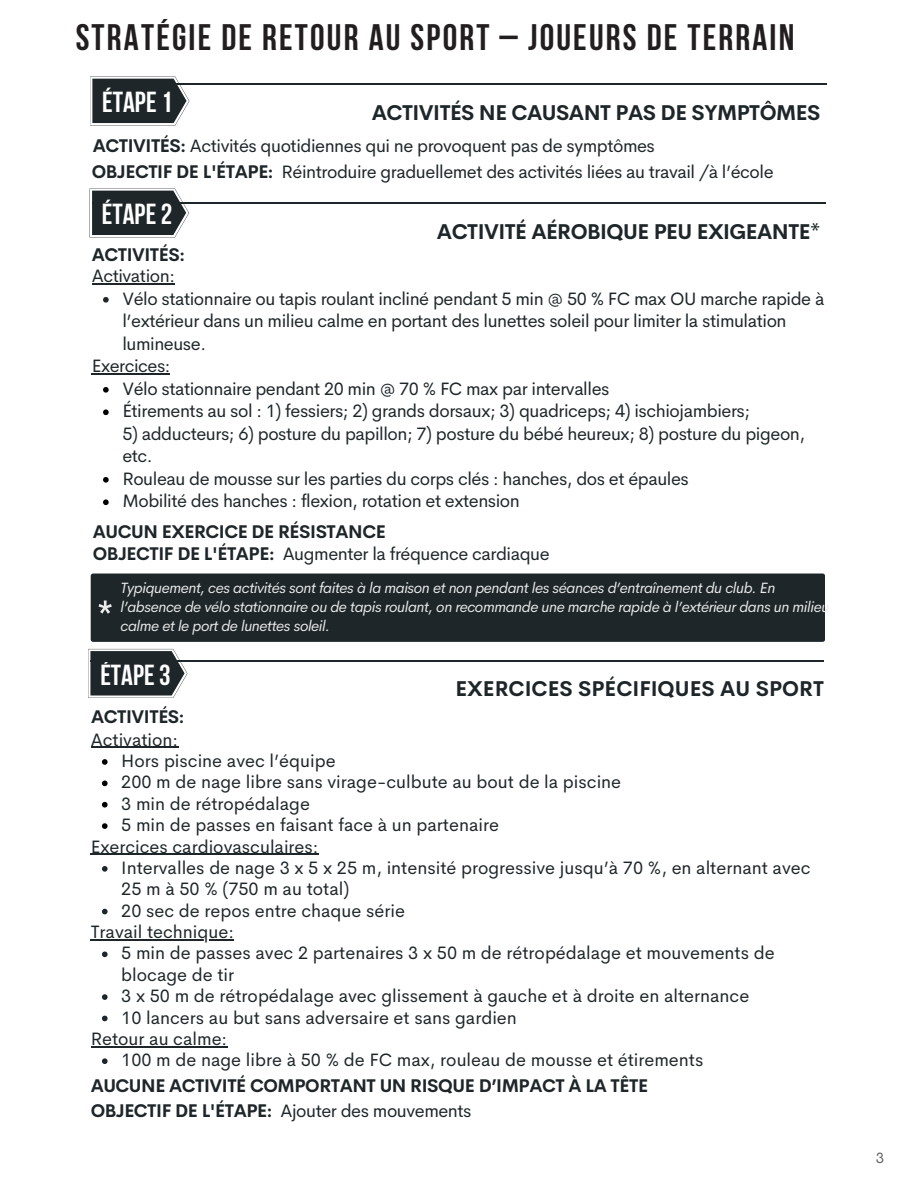
<style>
.page{position:relative;width:918px;height:1188px;background:#fff}
.page>*{position:absolute;margin:0;border:0;box-sizing:border-box;transform-origin:0 0}
.t1{font:700 36.75px "Bebas Neue";letter-spacing:.06em;color:#221e1f}
.t2{font:700 28.95px "Bebas Neue";color:#fff}
.t3{font:700 21px "Cerebri Sans";letter-spacing:-.025em;color:#1e2629}
.t4{font:700 21px "Cerebri Sans";color:#1e2629}
.t5{font:18px/22.5px "Cerebri Sans";letter-spacing:-.025em;color:#1e2629}
.t6{font:18px/21.3px "Cerebri Sans";color:#1e2629}
.t7{font:700 18px "Cerebri Sans";letter-spacing:-.025em;color:#1e2629}
.t8{font:italic 15px/19.2px "Cerebri Sans";letter-spacing:-.025em;color:#ebebeb}
.t9{font:15px "Cerebri Sans";color:#221e1f}
.s1{font-weight:700}
</style>
<div class="page">
<hr style="left:92px;top:203px;width:734px;height:1px;background:#1e2629">
<svg style="left:90px;top:188px;width:99px;height:50px"></svg>
<hr style="left:92px;top:283px;width:83px;height:2px;background:#1e2629">
<svg style="left:103px;top:297px;width:6px;height:6px"></svg>
<hr style="left:92px;top:373px;width:78px;height:2px;background:#1e2629">
<svg style="left:103px;top:387px;width:6px;height:6px"></svg>
<svg style="left:103px;top:409px;width:6px;height:6px"></svg>
<svg style="left:103px;top:477px;width:6px;height:6px"></svg>
<svg style="left:103px;top:499px;width:6px;height:6px"></svg>
<svg style="left:90px;top:76px;width:99px;height:50px;background:#495052"></svg>
<div style="left:91px;top:574px;width:734px;height:68px;background:#1e2629;border-radius:2px"></div>
<svg style="left:99px;top:601px;width:13px;height:13px"></svg>
<hr style="left:91px;top:747px;width:87px;height:1px;background:#1e2629">
<svg style="left:102px;top:759px;width:6px;height:6px"></svg>
<svg style="left:102px;top:781px;width:6px;height:5px"></svg>
<svg style="left:102px;top:802px;width:6px;height:6px"></svg>
<svg style="left:102px;top:823px;width:6px;height:6px"></svg>
<hr style="left:91px;top:854px;width:228px;height:1px;background:#1e2629">
<svg style="left:102px;top:866px;width:6px;height:6px"></svg>
<svg style="left:102px;top:909px;width:6px;height:5px"></svg>
<hr style="left:91px;top:939px;width:143px;height:1px;background:#1e2629">
<svg style="left:102px;top:952px;width:6px;height:5px"></svg>
<svg style="left:102px;top:994px;width:6px;height:6px"></svg>
<svg style="left:102px;top:1016px;width:6px;height:5px"></svg>
<hr style="left:91px;top:1046px;width:136px;height:1px;background:#1e2629">
<svg style="left:102px;top:1058px;width:6px;height:6px"></svg>
<svg style="left:88px;top:649px;width:99px;height:49px;background:#464d4f"></svg>
<hr style="left:91px;top:661px;width:733px;height:1px;background:#1e2629">
<hr style="left:93px;top:83px;width:733px;height:1px;background:#1e2629">
<h5 class="t1" style="left:76px;top:22px;width:720px">STRATÉGIE DE RETOUR AU SPORT – JOUEURS DE TERRAIN</h5>
<p class="t2" style="left:102px;top:91px;width:72px">ÉTAPE1</p>
<h4 class="t3" style="left:372px;top:99px;width:450px">ACTIVITÉS NE CAUSANT PAS DE SYMPTÔMES</h4>
<h3 class="t5" style="left:93px;top:135px;width:564px"><span class="s1">ACTIVITÉS:</span> Activités quotidiennes qui ne provoquent pas de symptômes</h3>
<p class="t5" style="left:92px;top:160px;width:683px"><span class="s1">OBJECTIF DE L'ÉTAPE:</span> Réintroduire graduellemet des activités liées au travail /à l’école</p>
<p class="t2" style="left:102px;top:203px;width:72px">ÉTAPE2</p>
<h5 class="t7" style="left:92px;top:243px;width:95px">ACTIVITÉS:</h5>
<h5 class="t3" style="left:437px;top:218px;width:385px">ACTIVITÉ AÉROBIQUE PEU EXIGEANTE*</h5>
<h2 class="t5" style="left:92px;top:265px;width:85px">Activation:</h2>
<p class="t5" style="left:122px;top:287px;width:704px">Vélo stationnaire ou tapis roulant incliné pendant 5 min @ 50 % FC max OU marche rapide à l’extérieur dans un milieu calme en portant des lunettes soleil pour limiter la stimulation lumineuse.</p>
<h3 class="t5" style="left:92px;top:355px;width:80px">Exercices:</h3>
<h5 class="t5" style="left:122px;top:377px;width:489px">Vélo stationnaire pendant 20 min @ 70 % FC max par intervalles</h5>
<h5 class="t5" style="left:122px;top:400px;width:629px">Étirements au sol : 1) fessiers; 2) grands dorsaux; 3) quadriceps; 4) ischiojambiers;</h5>
<h5 class="t5" style="left:122px;top:422px;width:684px">5) adducteurs; 6) posture du papillon; 7) posture du bébé heureux; 8) posture du pigeon, etc.</h5>
<h2 class="t5" style="left:122px;top:467px;width:568px">Rouleau de mousse sur les parties du corps clés : hanches, dos et épaules</h2>
<p class="t5" style="left:122px;top:490px;width:399px">Mobilité des hanches : flexion, rotation et extension</p>
<p class="t7" style="left:93px;top:520px;width:294px">AUCUN EXERCICE DE RÉSISTANCE</p>
<p class="t5" style="left:93px;top:542px;width:458px"><span class="s1">OBJECTIF DE L'ÉTAPE:</span> Augmenter la fréquence cardiaque</p>
<h5 class="t8" style="left:120px;top:578px;width:710px">Typiquement, ces activités sont faites à la maison et non pendant les séances d’entraînement du club. En l’absence de vélo stationnaire ou de tapis roulant, on recommande une marche rapide à l’extérieur dans un milieu calme et le port de lunettes soleil.</h5>
<h5 class="t2" style="left:100px;top:663px;width:72px">ÉTAPE3</h5>
<p class="t7" style="left:91px;top:705px;width:95px">ACTIVITÉS:</p>
<h4 class="t4" style="left:455px;top:675px;width:370px">EXERCICES SPÉCIFIQUES AU SPORT</h4>
<p class="t6" style="left:91px;top:729px;width:89px">Activation:</p>
<p class="t6" style="left:121px;top:750px;width:216px">Hors piscine avec l’équipe</p>
<h2 class="t6" style="left:121px;top:771px;width:501px">200 m de nage libre sans virage-culbute au bout de la piscine</h2>
<p class="t6" style="left:121px;top:793px;width:190px">3 min de rétropédalage</p>
<h3 class="t6" style="left:121px;top:814px;width:379px">5 min de passes en faisant face à un partenaire</h3>
<h4 class="t6" style="left:91px;top:836px;width:229px">Exercices cardiovasculaires:</h4>
<h5 class="t6" style="left:121px;top:857px;width:691px">Intervalles de nage 3 x 5 x 25 m, intensité progressive jusqu’à 70 %, en alternant avec<br>25 m à 50 % (750 m au total)</h5>
<p class="t6" style="left:121px;top:900px;width:285px">20 sec de repos entre chaque série</p>
<p class="t6" style="left:91px;top:921px;width:145px">Travail technique:</p>
<p class="t6" style="left:121px;top:942px;width:655px">5 min de passes avec 2 partenaires 3 x 50 m de rétropédalage et mouvements de blocage de tir</p>
<p class="t6" style="left:121px;top:985px;width:630px">3 x 50 m de rétropédalage avec glissement à gauche et à droite en alternance</p>
<h5 class="t6" style="left:121px;top:1007px;width:397px">10 lancers au but sans adversaire et sans gardien</h5>
<p class="t6" style="left:91px;top:1028px;width:138px">Retour au calme:</p>
<p class="t6" style="left:121px;top:1049px;width:584px">100 m de nage libre à 50 % de FC max, rouleau de mousse et étirements</p>
<p class="t7" style="left:91px;top:1074px;width:559px">AUCUNE ACTIVITÉ COMPORTANT UN RISQUE D’IMPACT À LA TÊTE</p>
<p class="t5" style="left:91px;top:1099px;width:382px"><span class="s1">OBJECTIF DE L'ÉTAPE:</span> Ajouter des mouvements</p>
<p class="t9" style="left:876px;top:1148px;width:10px">3</p>
</div>
